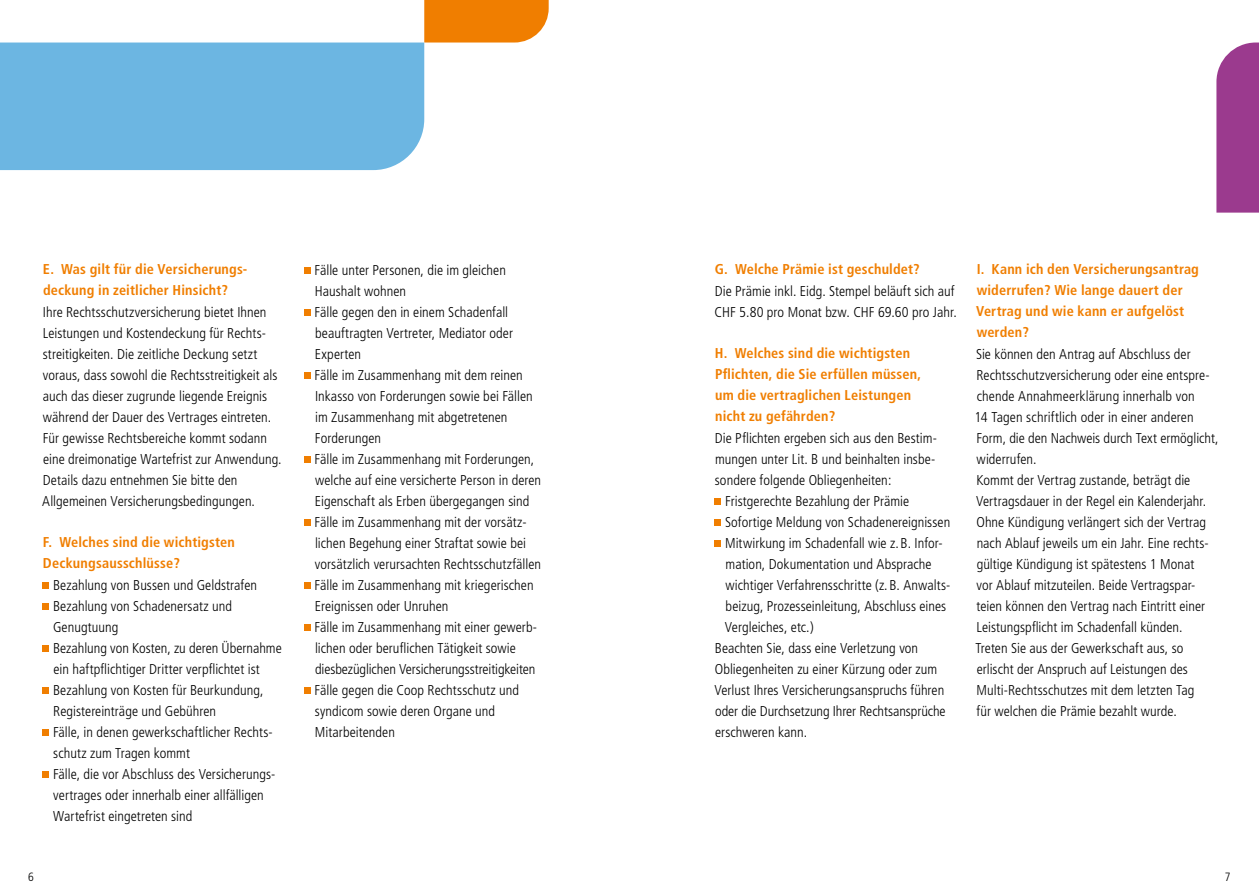
<style>
.page{position:relative;width:1259px;height:893px;background:#fff}
.page>*{position:absolute;margin:0;border:0;box-sizing:border-box;transform-origin:0 0}
.t1{font:300 condensed 14.25px/21px "Frutiger";letter-spacing:.005em;color:#000}
.t2{font:700 condensed 14.25px/21px "Frutiger";letter-spacing:.01em;color:#f07e00}
.t3{font:300 condensed 12px "Frutiger";color:#000}
</style>
<div class="page">
<svg style="left:424px;top:0;width:125px;height:43px;background:#f08610"></svg>
<svg style="left:1216px;top:43px;width:43px;height:170px;background:#a04594"></svg>
<div style="left:0;top:43px;width:424px;height:127px;background:#6cb6e2"></div>
<div style="left:43px;top:582px;width:6px;height:7px;background:#f07e00"></div>
<div style="left:43px;top:603px;width:6px;height:7px;background:#f07e00"></div>
<div style="left:43px;top:645px;width:6px;height:7px;background:#f07e00"></div>
<div style="left:43px;top:687px;width:6px;height:7px;background:#f07e00"></div>
<div style="left:43px;top:729px;width:6px;height:7px;background:#f07e00"></div>
<div style="left:43px;top:771px;width:6px;height:7px;background:#f07e00"></div>
<div style="left:304px;top:267px;width:7px;height:7px;background:#f07e00"></div>
<div style="left:304px;top:309px;width:7px;height:7px;background:#f07e00"></div>
<div style="left:304px;top:372px;width:7px;height:7px;background:#f07e00"></div>
<div style="left:304px;top:456px;width:7px;height:7px;background:#f07e00"></div>
<div style="left:304px;top:519px;width:7px;height:7px;background:#f07e00"></div>
<div style="left:304px;top:582px;width:7px;height:7px;background:#f07e00"></div>
<div style="left:304px;top:624px;width:7px;height:7px;background:#f07e00"></div>
<div style="left:304px;top:687px;width:7px;height:7px;background:#f07e00"></div>
<div style="left:714px;top:498px;width:7px;height:7px;background:#f07e00"></div>
<div style="left:714px;top:519px;width:7px;height:7px;background:#f07e00"></div>
<div style="left:714px;top:540px;width:7px;height:7px;background:#f07e00"></div>
<p class="t2" style="left:43px;top:259px;width:205px">E. Was gilt für die Versicherungs&shy;deckung in zeitlicher Hinsicht?</p>
<p class="t1" style="left:42px;top:302px;width:241px">Ihre Rechtsschutzversicherung bietet Ihnen Leistungen und Kostendeckung für Rechts&shy;streitigkeiten. Die zeitliche Deckung setzt voraus, dass sowohl die Rechtsstreitigkeit als auch das dieser zugrunde liegende Ereignis während der Dauer des Vertrages eintreten.<br>Für gewisse Rechtsbereiche kommt sodann eine dreimonatige Wartefrist zur Anwendung.<br>Details dazu entnehmen Sie bitte den Allgemeinen Versicherungsbedingungen.</p>
<p class="t2" style="left:43px;top:532px;width:193px">F. Welches sind die wichtigsten<br>Deckungsausschlüsse?</p>
<p class="t1" style="left:53px;top:575px;width:230px">Bezahlung von Bussen und Geldstrafen Bezahlung von Schadenersatz und Genugtuung<br>Bezahlung von Kosten, zu deren Übernahme ein haftpflichtiger Dritter verpflichtet ist Bezahlung von Kosten für Beurkundung, Registereinträge und Gebühren<br>Fälle, in denen gewerkschaftlicher Rechts&shy;schutz zum Tragen kommt<br>Fälle, die vor Abschluss des Versicherungs&shy;vertrages oder innerhalb einer allfälligen Wartefrist eingetreten sind</p>
<p class="t1" style="left:315px;top:260px;width:228px">Fälle unter Personen, die im gleichen Haushalt wohnen<br>Fälle gegen den in einem Schadenfall beauftragten Vertreter, Mediator oder Experten<br>Fälle im Zusammenhang mit dem reinen Inkasso von Forderungen sowie bei Fällen im Zusammenhang mit abgetretenen Forderungen<br>Fälle im Zusammenhang mit Forderungen, welche auf eine versicherte Person in deren Eigenschaft als Erben übergegangen sind Fälle im Zusammenhang mit der vorsätz&shy;lichen Begehung einer Straftat sowie bei vorsätzlich verursachten Rechtsschutzfällen Fälle im Zusammenhang mit kriegerischen Ereignissen oder Unruhen<br>Fälle im Zusammenhang mit einer gewerb&shy;lichen oder beruflichen Tätigkeit sowie diesbezüglichen Versicherungsstreitigkeiten Fälle gegen die Coop Rechtsschutz und syndicom sowie deren Organe und Mitarbeitenden</p>
<p class="t2" style="left:714px;top:259px;width:206px">G. Welche Prämie ist geschuldet?</p>
<p class="t1" style="left:714px;top:281px;width:244px">Die Prämie inkl. Eidg. Stempel beläuft sich auf<br>CHF 5.80 pro Monat bzw. CHF 69.60 pro Jahr.</p>
<p class="t2" style="left:715px;top:343px;width:208px">H. Welches sind die wichtigsten<br>Pflichten, die Sie erfüllen müssen, um die vertraglichen Leistungen nicht zu gefährden?</p>
<p class="t1" style="left:715px;top:428px;width:224px">Die Pflichten ergeben sich aus den Bestim-</p>
<p class="t1" style="left:715px;top:449px;width:220px">mungen unter Lit. B und beinhalten insbe-</p>
<p class="t1" style="left:715px;top:470px;width:178px">sondere folgende Obliegenheiten:</p>
<p class="t1" style="left:725px;top:491px;width:186px">Fristgerechte Bezahlung der Prämie</p>
<p class="t1" style="left:725px;top:512px;width:227px">Sofortige Meldung von Schadenereignissen</p>
<p class="t1" style="left:725px;top:533px;width:219px">Mitwirkung im Schadenfall wie z.B. Infor-</p>
<p class="t1" style="left:725px;top:554px;width:207px">mation, Dokumentation und Absprache</p>
<p class="t1" style="left:725px;top:575px;width:226px">wichtiger Verfahrensschritte (z. B. Anwalts-</p>
<p class="t1" style="left:725px;top:596px;width:222px">beizug, Prozesseinleitung, Abschluss eines</p>
<p class="t1" style="left:725px;top:617px;width:90px">Vergleiches, etc.)</p>
<p class="t1" style="left:715px;top:638px;width:205px">Beachten Sie, dass eine Verletzung von</p>
<p class="t1" style="left:715px;top:659px;width:224px">Obliegenheiten zu einer Kürzung oder zum</p>
<p class="t1" style="left:714px;top:680px;width:231px">Verlust Ihres Versicherungsanspruchs führen</p>
<p class="t1" style="left:715px;top:701px;width:232px">oder die Durchsetzung Ihrer Rechtsansprüche</p>
<p class="t1" style="left:715px;top:722px;width:93px">erschweren kann.</p>
<p class="t2" style="left:976px;top:259px;width:224px">I. Kann ich den Versicherungsantrag widerrufen? Wie lange dauert der<br>Vertrag und wie kann er aufgelöst werden?</p>
<p class="t1" style="left:974px;top:344px;width:245px">Sie können den Antrag auf Abschluss der Rechtsschutzversicherung oder eine entspre&shy;chende Annahmeerklärung innerhalb von<br>14 Tagen schriftlich oder in einer anderen Form, die den Nachweis durch Text ermöglicht, widerrufen.<br>Kommt der Vertrag zustande, beträgt die Vertragsdauer in der Regel ein Kalenderjahr.<br>Ohne Kündigung verlängert sich der Vertrag nach Ablauf jeweils um ein Jahr. Eine rechts&shy;gültige Kündigung ist spätestens 1 Monat<br>vor Ablauf mitzuteilen. Beide Vertragspar&shy;teien können den Vertrag nach Eintritt einer Leistungspflicht im Schadenfall künden.<br>Treten Sie aus der Gewerkschaft aus, so erlischt der Anspruch auf Leistungen des Multi-Rechtsschutzes mit dem letzten Tag<br>für welchen die Prämie bezahlt wurde.</p>
<p class="t3" style="left:28px;top:870px;width:7px">6</p>
<p class="t3" style="left:1225px;top:870px;width:7px">7</p>
</div>
